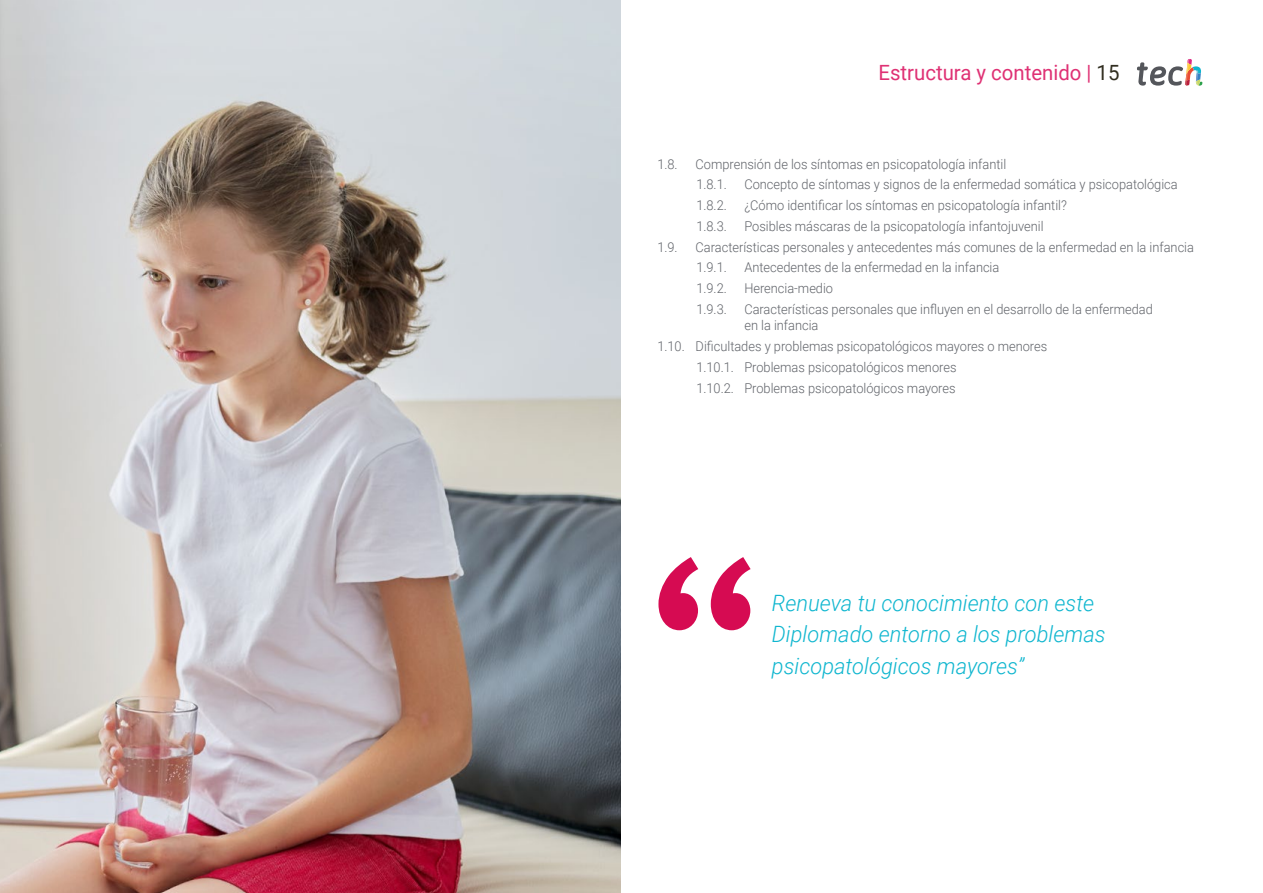
<style>
.page{position:relative;width:1263px;height:893px;background:#fff}
.page>*{position:absolute;margin:0;border:0;box-sizing:border-box;transform-origin:0 0}
.t1{font:italic 300 22.5px/31.5px "Roboto";color:#0fb6cf}
.t2{font:21px "Roboto";color:#df3174}
.t3{font:300 13.5px/20.7px "Roboto";color:#61646a;scale:.95 1}
.s1{color:#312e20}
</style>
<div class="page">
<svg style="left:1137px;top:59px;width:65px;height:27px"></svg>
<svg style="left:658px;top:557px;width:93px;height:73px"></svg>
<img style="left:0;top:0;width:621px;height:893px">
<h2 class="t2" style="left:878px;top:57px;width:242px">Estructura y contenido | <span class="s1">15</span></h2>
<p class="t3" style="left:657px;top:153px;width:23px">1.8.</p>
<p class="t3" style="left:696px;top:153px;width:329px">Comprensión de los síntomas en psicopatología infantil<br>1.8.1.</p>
<p class="t3" style="left:744px;top:174px;width:458px">Concepto de síntomas y signos de la enfermedad somática y psicopatológica</p>
<p class="t3" style="left:696px;top:194px;width:34px">1.8.2.</p>
<p class="t3" style="left:744px;top:194px;width:341px">¿Cómo identificar los síntomas en psicopatología infantil?</p>
<p class="t3" style="left:696px;top:215px;width:34px">1.8.3.</p>
<p class="t3" style="left:744px;top:215px;width:316px">Posibles máscaras de la psicopatología infantojuvenil</p>
<p class="t3" style="left:657px;top:236px;width:23px">1.9.</p>
<p class="t3" style="left:696px;top:236px;width:526px">Características personales y antecedentes más comunes de la enfermedad en la infancia<br>1.9.1.</p>
<p class="t3" style="left:744px;top:257px;width:270px">Antecedentes de la enfermedad en la infancia</p>
<p class="t3" style="left:696px;top:277px;width:34px">1.9.2.</p>
<p class="t3" style="left:744px;top:277px;width:95px">Herencia-medio</p>
<p class="t3" style="left:696px;top:298px;width:34px">1.9.3.</p>
<p class="t3" style="left:744px;top:300px;width:431px;line-height:16.5px">Características personales que influyen en el desarrollo de la enfermedad en la infancia</p>
<p class="t3" style="left:696px;top:335px;width:371px;text-indent:-39px">1.10. Dificultades y problemas psicopatológicos mayores o menores<br>1.10.1. Problemas psicopatológicos menores<br>1.10.2. Problemas psicopatológicos mayores</p>
<h1 class="t1" style="left:772px;top:586px;width:335px">Renueva tu conocimiento con este<br>Diplomado entorno a los problemas psicopatológicos mayores”</h1>
</div>
